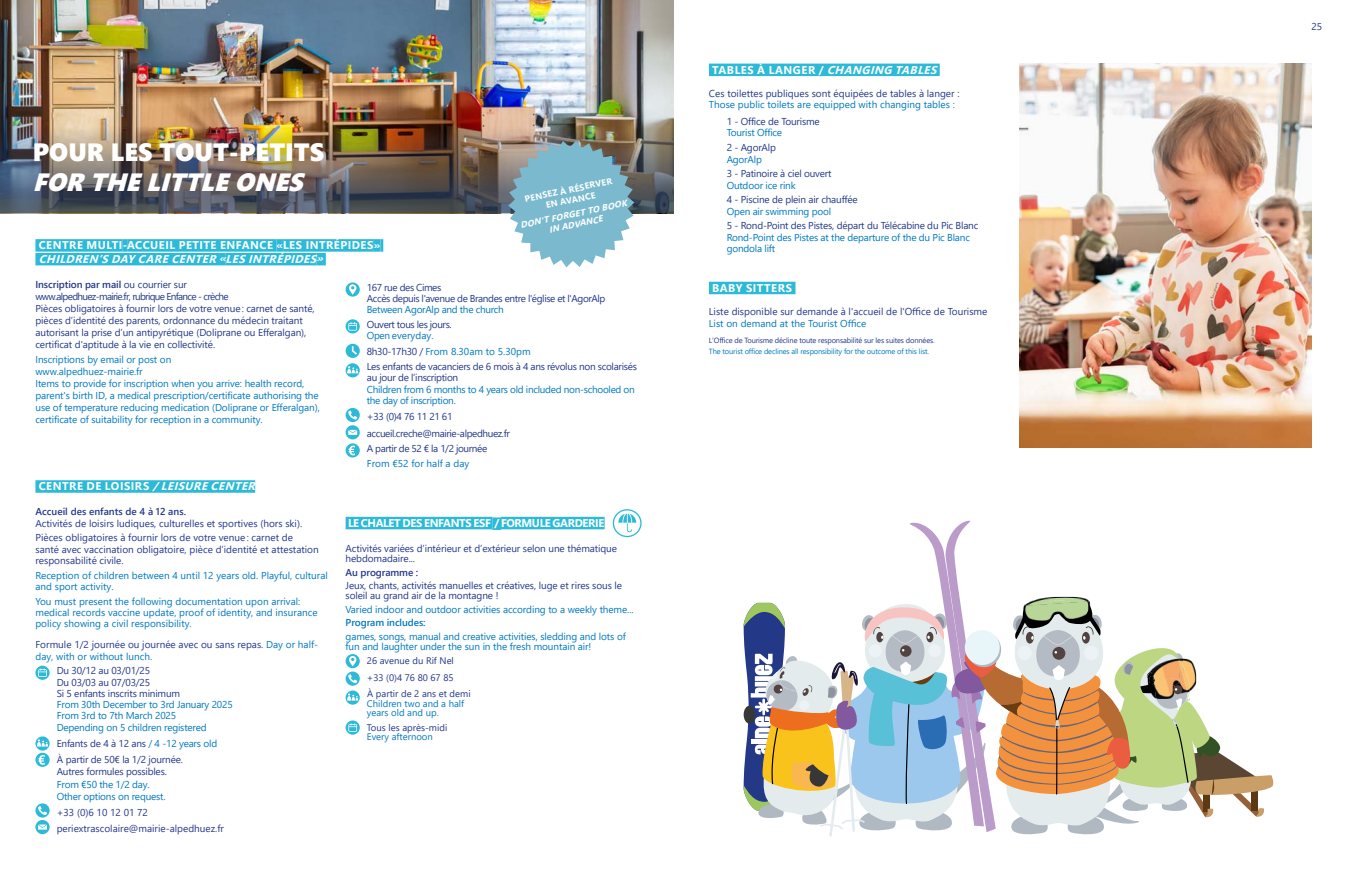
<style>
.page{position:relative;width:1347px;height:886px;background:#fff}
.page>*{position:absolute;margin:0;border:0;box-sizing:border-box;transform-origin:0 0}
.t1{font:25px "Segoe UI Black";color:#fff}
.t2{font:italic 25px "Segoe UI Black";color:#fff}
.t3{font:700 11.25px "Segoe UI";letter-spacing:.035em;color:#fff}
.t4{font:italic 700 11.25px "Segoe UI";color:#fff}
.t5{font:700 11.25px "Segoe UI";letter-spacing:-.035em;color:#fff}
.t6{font:10px/11.2px "Segoe UI";letter-spacing:-.01em;color:#0079bf}
.t7{font:10px/11.2px "Segoe UI";letter-spacing:-.01em;color:#24388d}
.t8{font:10px/12px "Segoe UI";letter-spacing:-.02em;color:#233988}
.t9{font:10px/14.8px "Segoe UI";color:#24378d}
.t10{font:10px/11.2px "Segoe UI";letter-spacing:-.04em;color:#233988}
.t11{font:10px/14.8px "Segoe UI";letter-spacing:-.03em;color:#24388d}
.t12{font:10px "Segoe UI";color:#233988}
.t13{font:10px/11.2px "Segoe UI";letter-spacing:-.03em;color:#0079bf}
.t14{font:600 10px "Segoe UI";color:#24378d}
.t15{font:600 10px "Segoe UI";letter-spacing:-.01em;color:#0079bf}
.t16{font:600 10px "Segoe UI";letter-spacing:-.01em;color:#24388d}
.t17{font:9.5px/15.9px "Segoe UI";color:#24388d}
.t18{font:9.5px/9.5px "Segoe UI";color:#0079bf}
.t19{font:9.5px "Segoe UI";color:#233988}
.t20{font:italic 700 8.75px/10.5px "Segoe UI";color:#fff;text-align:center}
.t21{font:700 8.75px/10.5px "Segoe UI";color:#fff;text-align:center}
.t22{font:7.5px/11.2px "Segoe UI";letter-spacing:-.02em;color:#0079bf}
.s1{font-weight:600}
.s2{font-style:italic}
.s3{color:#0079bf}
.s4{color:#24378d}
.s5{color:#0679bf}
.s6{color:#24388d}
</style>
<div class="page">
<img style="left:0;top:0;width:673px;height:214px">
<img style="left:0;top:112px;width:673px;height:101px">
<div style="left:35px;top:480px;width:220px;height:13px;background:#2cbad8"></div>
<svg style="left:35px;top:666px;width:15px;height:14px"></svg>
<svg style="left:35px;top:803px;width:15px;height:31px"></svg>
<svg style="left:35px;top:736px;width:15px;height:31px"></svg>
<svg style="left:345px;top:282px;width:15px;height:15px"></svg>
<svg style="left:345px;top:319px;width:15px;height:14px"></svg>
<svg style="left:345px;top:344px;width:15px;height:33px"></svg>
<svg style="left:345px;top:408px;width:15px;height:49px"></svg>
<div style="left:35px;top:239px;width:88px;height:13px;background:#2cbad8"></div>
<svg style="left:123px;top:239px;width:4px;height:13px"></svg>
<div style="left:127px;top:239px;width:149px;height:13px;background:#2cbad8"></div>
<div style="left:276px;top:239px;width:7px;height:13px;background:#2cbad8"></div>
<div style="left:283px;top:239px;width:91px;height:13px;background:#2cbad8"></div>
<div style="left:374px;top:239px;width:6px;height:13px;background:#2cbad8"></div>
<svg style="left:380px;top:239px;width:3px;height:13px"></svg>
<div style="left:35px;top:253px;width:184px;height:12px;background:#2cbad8"></div>
<div style="left:219px;top:253px;width:7px;height:12px;background:#2cbad8"></div>
<div style="left:226px;top:253px;width:90px;height:12px;background:#2cbad8"></div>
<div style="left:316px;top:253px;width:7px;height:12px;background:#2cbad8"></div>
<svg style="left:323px;top:253px;width:3px;height:12px"></svg>
<svg style="left:345px;top:654px;width:15px;height:51px"></svg>
<div style="left:345px;top:517px;width:147px;height:12px;background:#2cbad8"></div>
<div style="left:492px;top:517px;width:9px;height:13px;background:#2cbad8"></div>
<div style="left:501px;top:517px;width:103px;height:12px;background:#2cbad8"></div>
<svg style="left:345px;top:720px;width:15px;height:15px"></svg>
<svg style="left:508px;top:141px;width:126px;height:126px;background:#8eb9c6"></svg>
<img style="left:1019px;top:64px;width:292px;height:384px">
<div style="left:709px;top:64px;width:230px;height:12px;background:#2cbad8"></div>
<div style="left:709px;top:282px;width:86px;height:12px;background:#2cbad8"></div>
<svg style="left:618px;top:513px;width:18px;height:19px"></svg>
<div style="left:613px;top:509px;width:28px;height:28px;border:1px solid #2cbad8;border-radius:50%"></div>
<svg style="left:743px;top:520px;width:531px;height:316px"></svg>
<svg style="left:966px;top:632px;width:35px;height:35px"></svg>
<div style="left:964px;top:630px;width:35px;height:35px;background:#e8f5f9;border-radius:50%"></div>
<h1 class="t1" style="left:33px;top:134px;width:293px">POUR LES TOUT-PETITS</h1>
<h1 class="t2" style="left:33px;top:164px;width:280px">FOR THELITTLEONES</h1>
<p class="t3" style="left:39px;top:235px;width:343px">CENTRE MULTI-ACCUEIL PETITE ENFANCE «LES INTRÉPIDES»</p>
<p class="t4" style="left:39px;top:248px;width:291px">CHILDREN’SDAYCARECENTER«LESINTRÉPIDES»</p>
<p class="t21" style="left:524px;top:193px;width:90px;rotate:-12deg">PENSEZ À RÉSERVER<br>EN AVANCE</p>
<p class="t20" style="left:519px;top:219px;width:110px;rotate:-12deg">DON'T FORGET TO BOOK<br>IN ADVANCE</p>
<p class="t8" style="left:35px;top:277px;width:281px"><span class="s1">Inscription par mail</span> ou courrier sur<br>www.alpedhuez-mairie.fr, rubrique Enfance - crèche<br>Pièces obligatoires à fournir lors de votre venue: carnet de santé, pièces d’identité des parents, ordonnance du médecin traitant autorisant la prise d’un antipyrétique (Doliprane ou Efferalgan), certificat d'aptitude à la vie en collectivité.</p>
<p class="t6" style="left:35px;top:353px;width:286px;line-height:12px">Inscriptions by email or post on<br>www.alpedhuez-mairie.fr<br>Items to provide for inscription when you arrive: health record, parent's birth ID, a medical prescription/certificate authorising the use of temperature reducing medication (Doliprane or Efferalgan), certificate of suitability for reception in a community.</p>
<p class="t3" style="left:39px;top:476px;width:223px">CENTRE DE LOISIRS <span class="s2">/LEISURECENTER</span></p>
<p class="t14" style="left:35px;top:502px;width:152px">Accueil des enfants de 4 à 12 ans.</p>
<p class="t9" style="left:35px;top:515px;width:268px">Activités de loisirs ludiques, culturelles et sportives (hors ski).<br>Pièces obligatoires à fournir lors de votre venue: carnet de</p>
<p class="t9" style="left:35px;top:543px;width:285px;line-height:11.2px">santé avec vaccination obligatoire, pièce d’identité et attestation responsabilité civile.</p>
<p class="t6" style="left:35px;top:569px;width:294px">Reception of children between 4 until 12 years old. Playful, cultural and sport activity.</p>
<p class="t6" style="left:35px;top:595px;width:284px">You must present the following documentation upon arrival: medical records vaccine update, proof of identity, and insurance policy showing a civil responsibility.</p>
<p class="t7" style="left:35px;top:638px;width:284px">Formule 1/2 journée ou journée avec ou sans repas. <span class="s3">Day or half&shy;day, with or without lunch.</span></p>
<p class="t7" style="left:57px;top:664px;width:125px">Du 30/12 au 03/01/25<br>Du 03/03 au 07/03/25<br>Si 5 enfants inscrits minimum</p>
<p class="t6" style="left:57px;top:698px;width:177px">From 30th December to 3rd January 2025<br>From 3rd to 7th March 2025<br>Depending on 5 children registered</p>
<p class="t7" style="left:57px;top:734px;width:162px;line-height:16px">Enfants de 4 à 12 ans <span class="s3">/ 4 -12 years old<br></span>À partir de 50€ la 1/2 journée.</p>
<p class="t7" style="left:57px;top:765px;width:112px">Autres formules possibles.</p>
<p class="t6" style="left:57px;top:777px;width:110px;line-height:12.5px">From €50 the 1/2 day.<br>Other options on request.</p>
<p class="t7" style="left:57px;top:804px;width:169px;line-height:16px">+33 (0)6 10 12 01 72 periextrascolaire@mairie-alpedhuez.fr</p>
<p class="t10" style="left:367px;top:281px;width:240px">167 rue des Cimes<br>Accès depuis l'avenue de Brandes entre l'église et <span class="s4">l'AgorAlp<br></span><span class="s3">Between AgorAlp and the church</span></p>
<p class="t10" style="left:367px;top:318px;width:86px">Ouvert tous les jours.<br><span class="s5">Open eve</span><span class="s3">ryday.</span></p>
<p class="t11" style="left:367px;top:343px;width:272px">8h30-17h30 / <span class="s3">From 8.30am to 5.30pm<br></span>Les enfants de vacanciers de 6 mois à 4 ans révolus non scolarisés</p>
<p class="t11" style="left:367px;top:369px;width:93px">au jour de l’inscription</p>
<p class="t13" style="left:367px;top:382px;width:269px">Children from 6 months to 4 years old included non-schooled on the day of inscription.</p>
<p class="t7" style="left:367px;top:410px;width:87px">+33 (0)4 76 11 21 61</p>
<p class="t10" style="left:367px;top:425px;width:145px;line-height:14.8px">accueil.creche@mairie-alpedhuez.fr<br>A partir de 52 € la 1/2 journée</p>
<p class="t6" style="left:367px;top:457px;width:104px">From €52 for half a day</p>
<p class="t5" style="left:348px;top:512px;width:258px">LE CHALET DES ENFANTS ESF / FORMULE GARDERIE</p>
<p class="t7" style="left:345px;top:543px;width:273px;line-height:10px">Activités variées d’intérieur et d’extérieur selon une thématique hebdomadaire...</p>
<p class="t16" style="left:345px;top:563px;width:74px">Au programme :</p>
<p class="t7" style="left:345px;top:580px;width:278px;line-height:10px">Jeux, chants, activités manuelles et créatives, luge et rires sous le soleil au grand air de la montagne !</p>
<p class="t6" style="left:345px;top:603px;width:289px">Varied indoor and outdoor activities according to a weekly theme...</p>
<p class="t15" style="left:345px;top:613px;width:82px">Program includes:</p>
<p class="t6" style="left:345px;top:630px;width:282px;line-height:10px">games, songs, manual and creative activities, sledding and lots of fun and laughter under the sun in the fresh mountain air!</p>
<p class="t19" style="left:367px;top:652px;width:89px">26 avenue du Rif Nel</p>
<p class="t17" style="left:367px;top:669px;width:105px">+33 (0)4 76 80 67 85<br>À partir de 2 ans et demi</p>
<p class="t18" style="left:367px;top:698px;width:99px">Children two and a half years old and up.</p>
<p class="t17" style="left:367px;top:718px;width:82px">Tous les après-midi</p>
<p class="t18" style="left:367px;top:731px;width:68px">Every afternoon</p>
<p class="t3" style="left:712px;top:59px;width:231px">TA B L E S À L A N G E R / <span class="s2">CHANGINGTABLES</span></p>
<p class="t12" style="left:709px;top:84px;width:252px">Ces toilettes publiques sont équipées de tables à langer :</p>
<p class="t6" style="left:709px;top:98px;width:247px">Those public toilets are equipped with changing tables :</p>
<p class="t8" style="left:726px;top:115px;width:95px">1 - Office de Tourisme</p>
<p class="t6" style="left:726px;top:126px;width:57px">Tourist Office</p>
<p class="t8" style="left:726px;top:141px;width:51px">2 - AgorAlp</p>
<p class="t6" style="left:726px;top:152px;width:37px">AgorAlp</p>
<p class="t8" style="left:726px;top:167px;width:106px">3 - Patinoire à ciel ouvert</p>
<p class="t6" style="left:726px;top:178px;width:70px">Outdoor ice rink</p>
<p class="t8" style="left:726px;top:193px;width:133px">4 - Piscine de plein air chauffée</p>
<p class="t6" style="left:726px;top:205px;width:106px">Open air swimming pool</p>
<p class="t8" style="left:726px;top:219px;width:253px">5 - Rond-Point des Pistes, départ du Télécabine du Pic Blanc</p>
<p class="t6" style="left:726px;top:231px;width:245px">Rond-Point des Pistes at the departure of the du Pic Blanc gondola lift</p>
<p class="t3" style="left:712px;top:277px;width:81px">BABY SITTERS</p>
<p class="t12" style="left:709px;top:302px;width:280px">Liste disponible sur demande à l'accueil de l'Office de Tourisme</p>
<p class="t6" style="left:709px;top:317px;width:159px">List on demand at the Tourist Office</p>
<p class="t22" style="left:709px;top:334px;width:227px"><span class="s6">L’Office de Tourisme décline toute responsabilité sur les suites données</span>.<br>The tourist office declines all responsibility for the outcome of this list.</p>
<p class="t9" style="left:1311px;top:19px;width:12px">25</p>
</div>
